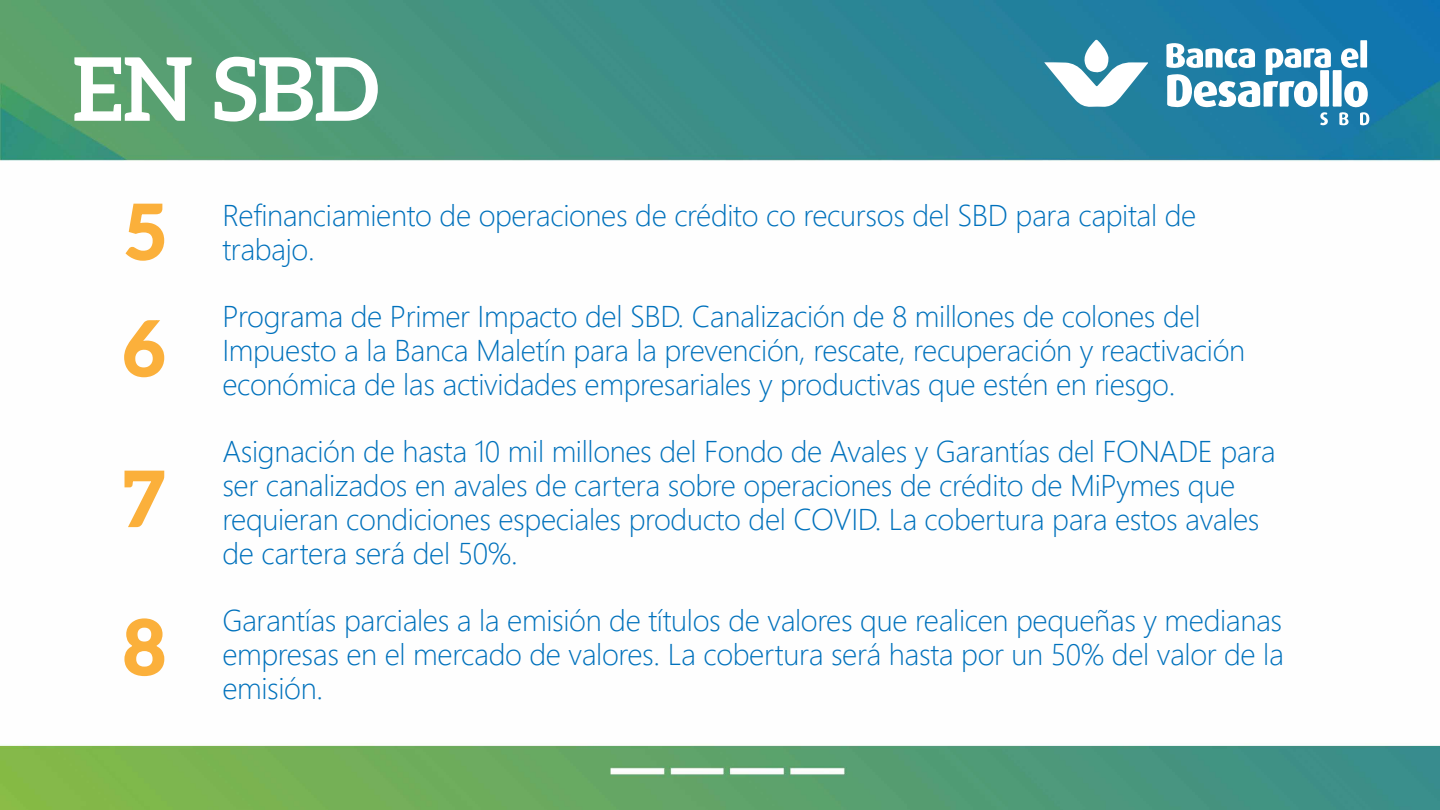
<style>
.page{position:relative;width:1440px;height:810px;background:#fff}
.page>*{position:absolute;margin:0;border:0;box-sizing:border-box;transform-origin:0 0}
.t1{font:700 87.75px "Aleo";color:#fff}
.t2{font:700 75px/116.6px "Aleo";color:#fbb03b}
.t3{font:300 30px/33.8px "Segoe UI";letter-spacing:-.01em;color:#0071bc}
</style>
<div class="page">
<img style="left:0;top:0;width:1440px;height:810px">
<svg style="left:124px;top:203px;width:42px;height:59px"></svg>
<svg style="left:123px;top:318px;width:43px;height:61px"></svg>
<svg style="left:123px;top:470px;width:43px;height:59px"></svg>
<svg style="left:123px;top:617px;width:43px;height:60px"></svg>
<svg style="left:1044px;top:39px;width:104px;height:68px"></svg>
<svg style="left:1166px;top:40px;width:204px;height:86px"></svg>
<h1 class="t1" style="left:73px;top:38px;width:308px">EN SBD</h1>
<h2 class="t2" style="left:124px;top:172px;width:42px">5<br>6</h2>
<h2 class="t2" style="left:124px;top:423px;width:42px;line-height:148.4px">7<br>8</h2>
<p class="t3" style="left:222px;top:196px;width:975px">Refinanciamiento de operaciones de crédito co recursos del SBD para capital de trabajo.</p>
<p class="t3" style="left:222px;top:297px;width:1024px">Programa de Primer Impacto del SBD. Canalización de 8 millones de colones del<br>Impuesto a la Banca Maletín para la prevención, rescate, recuperación y reactivación económica de las actividades empresariales y productivas que estén en riesgo.</p>
<p class="t3" style="left:222px;top:432px;width:1055px">Asignación de hasta 10 mil millones del Fondo de Avales y Garantías del FONADE para ser canalizados en avales de cartera sobre operaciones de crédito de MiPymes que requieran condiciones especiales producto del COVID. La cobertura para estos avales de cartera será del 50%.</p>
<p class="t3" style="left:222px;top:601px;width:1063px;text-align:justify">Garantías parciales a la emisión de títulos de valores que realicen pequeñas y medianas empresas en el mercado de valores. La cobertura será hasta por un 50% del valor de la emisión.</p>
</div>
